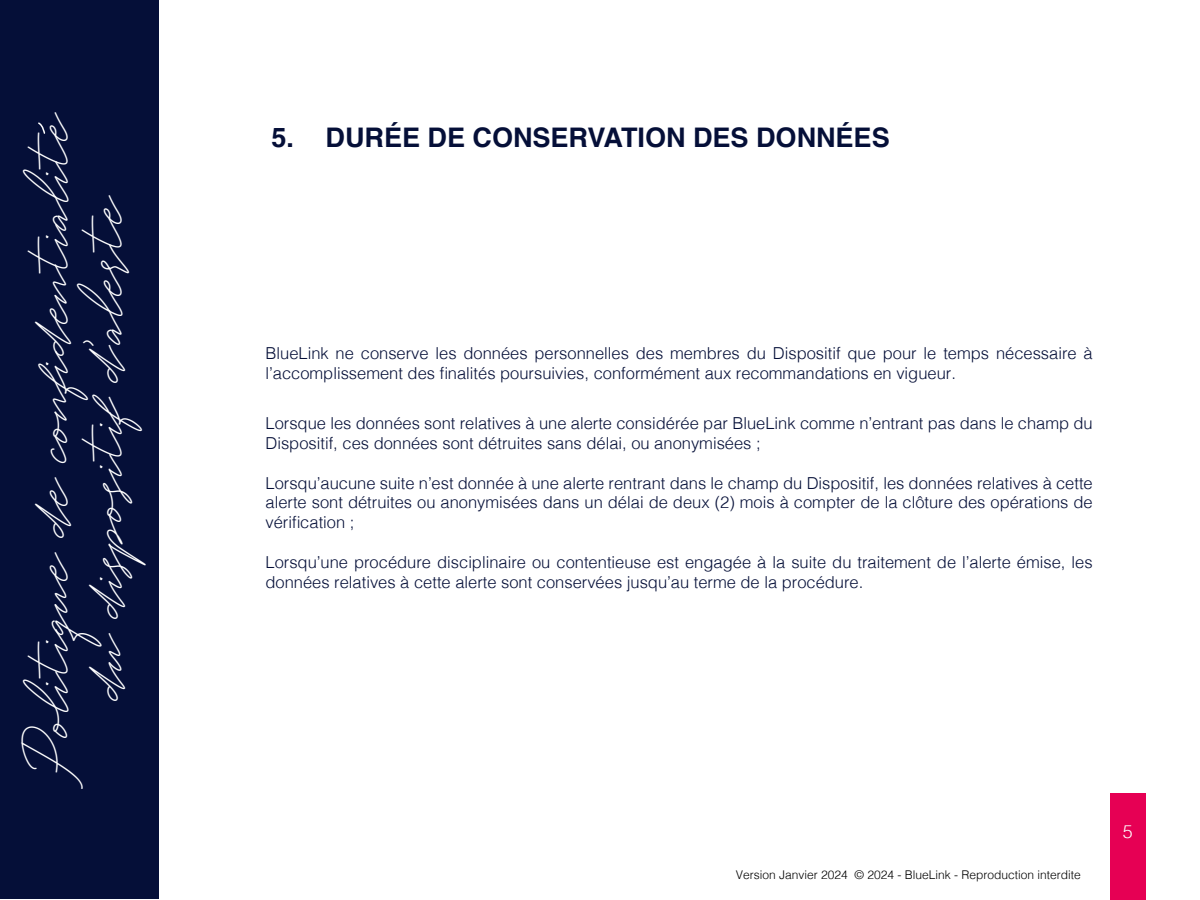
<style>
.page{position:relative;width:1200px;height:900px;background:#fff}
.page>*{position:absolute;margin:0;border:0;box-sizing:border-box;transform-origin:0 0}
.t1{font:45px/54px "White Angelica";color:#fff;text-align:center}
.t2{font:700 27px "Helvetica";color:#050f38}
.t3{font:300 18px "Helvetica";color:#fff}
.t4{font:300 16.5px/19.8px "Helvetica";color:#050f38}
.t5{font:300 12px "Helvetica";color:#000}
</style>
<div class="page">
<div style="left:1110px;top:794px;width:36px;height:106px;background:#e60054"></div>
<div style="left:1px;top:1px;width:158px;height:898px;background:#050f38"></div>
<svg style="left:38px;top:122px;width:8px;height:12px"></svg>
<h1 class="t1" style="left:25px;top:780px;width:675px;rotate:-90deg">Politique de confidentialité du dispositifd’alerte</h1>
<h2 class="t2" style="left:272px;top:121px;width:620px">5. DURÉE DE CONSERVATION DES DONNÉES</h2>
<p class="t4" style="left:266px;top:343px;width:829px">BlueLink ne conserve les données personnelles des membres du Dispositif que pour le temps nécessaire à l’accomplissement des finalités poursuivies, conformément aux recommandations en vigueur.</p>
<p class="t4" style="left:266px;top:412px;width:829px">Lorsque les données sont relatives à une alerte considérée par BlueLink comme n’entrant pas dans le champ du<br>Dispositif, ces données sont détruites sans délai, ou anonymisées ;</p>
<p class="t4" style="left:266px;top:472px;width:829px;text-align:justify">Lorsqu’aucune suite n’est donnée à une alerte rentrant dans le champ du Dispositif, les données relatives à cette alerte sont détruites ou anonymisées dans un délai de deux (2) mois à compter de la clôture des opérations de vérification ;</p>
<p class="t4" style="left:266px;top:551px;width:829px">Lorsqu’une procédure disciplinaire ou contentieuse est engagée à la suite du traitement de l’alerte émise, les données relatives à cette alerte sont conservées jusqu’au terme de la procédure.</p>
<p class="t5" style="left:736px;top:864px;width:347px">Version Janvier 2024 © 2024 - BlueLink - Reproduction interdite</p>
<p class="t3" style="left:1123px;top:816px;width:12px">5</p>
</div>
